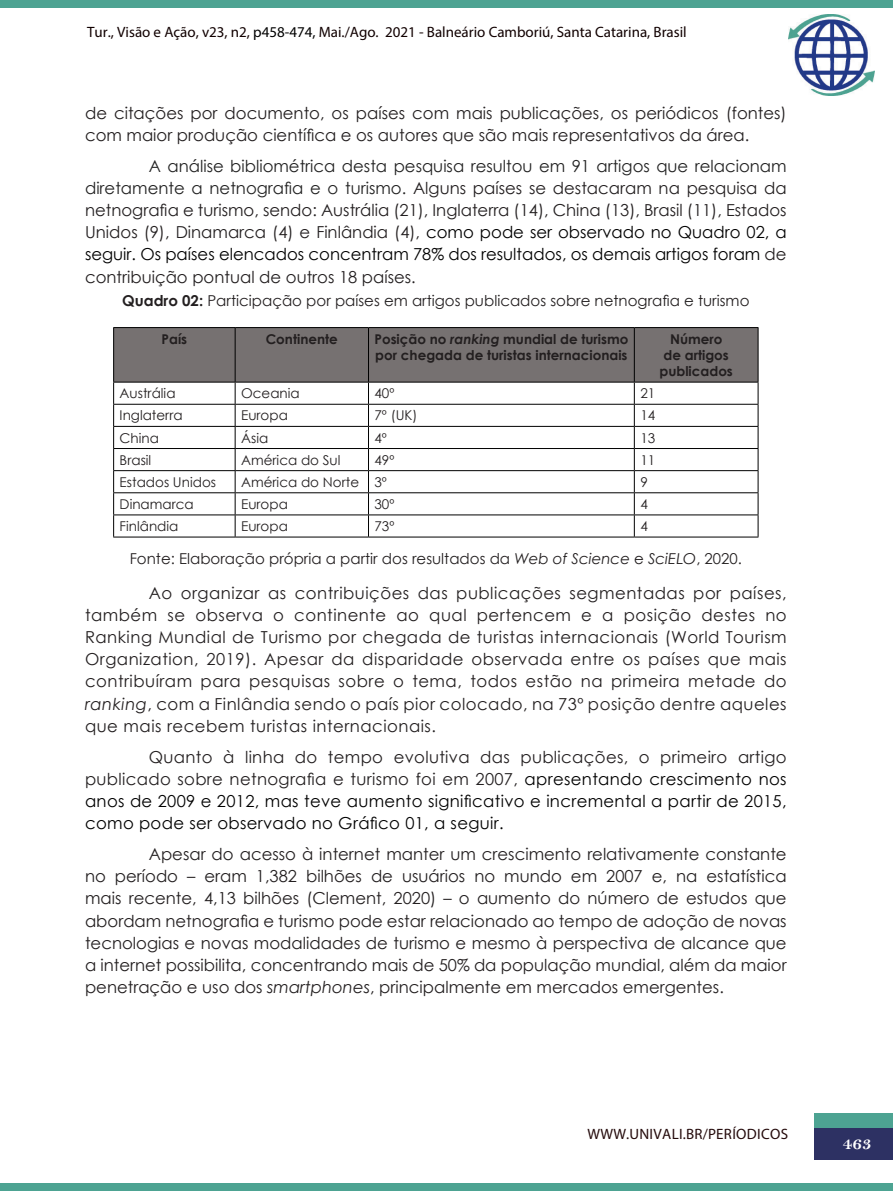
<style>
.page{position:relative;width:893px;height:1191px;background:#fff}
.page>*{position:absolute;margin:0;border:0;box-sizing:border-box;transform-origin:0 0}
.t1{font:18px "Bell MT Bold";color:#fff}
.TEXTO{font:16.5px/22.2px "Century Gothic";color:#231f20;text-align:justify}
.TEXTO-2{font:16.5px/22.2px "Century Gothic";letter-spacing:.02em;color:#000;text-align:justify}
.t2{font:15px "Myriad Pro";color:#100}
.Chamada_Tabela{font:15px "Century Gothic";color:#231f20}
.Legenda_Tabela{font:15px "Century Gothic";color:#231f20}
.RESUMO{font:15px "Myriad Pro";letter-spacing:.02em;color:#240a0b}
.t3{font:13.5px "Century Gothic";color:#231f20}
.t4{font:700 13.5px/16.2px "Century Gothic";color:#231f20}
.s1{color:#000}
.s2{color:#222}
.s3{font-weight:700}
.s4{font-style:italic}
.s5{color:#231f20}
</style>
<div class="page">
<div style="left:814px;top:1128px;width:79px;height:31px;background:#2d3163"></div>
<img style="left:788px;top:14px;width:86px;height:82px">
<div style="left:814px;top:1113px;width:79px;height:15px;background:#4da392"></div>
<div style="left:0;top:1183px;width:893px;height:8px;background:#4da392"></div>
<div style="left:0;top:0;width:893px;height:7px;background:#4da392"></div>
<svg style="left:113px;top:327px;width:646px;height:209px"></svg>
<hr style="left:113px;top:536px;width:122px;height:1px;background:#000">
<hr style="left:235px;top:536px;width:133px;height:1px;background:#000">
<hr style="left:368px;top:536px;width:266px;height:1px;background:#000">
<hr style="left:634px;top:536px;width:124px;height:1px;background:#000">
<p class="t2" style="left:87px;top:22px;width:601px">Tur., Visão e Ação, v23, n2, <span class="s1">p458-474,</span> Mai./Ago. 2021 - Balneário Camboriú, Santa Catarina, Brasil</p>
<p class="TEXTO" style="left:85px;top:101px;width:703px">de citações por documento, os países com mais publicações, os periódicos (fontes) com maior produção científica e os autores que são mais representativos da área.</p>
<p class="TEXTO" style="left:85px;top:154px;width:703px;text-indent:64px"><span class="s2">A análise bibliométrica desta pesquisa resultou em 91 artigos que relacionam diretamente a netnografia e o turismo.</span> Alguns países se destacaram na pesquisa da netnografia e turismo, sendo: Austrália (21), Inglaterra (14), China (13), Brasil (11), Estados Unidos (9), Dinamarca (4) e Finlândia (4), <span class="s1">como pode ser observado no Quadro 02, a seguir. Os países elencados concentram 78% dos resultados, os demais artigos foram</span> de contribuição pontual de outros 18 países.</p>
<p class="Chamada_Tabela" style="left:122px;top:290px;width:629px"><span class="s3">Quadro 02:</span> Participação por países em artigos publicados sobre netnografia e turismo</p>
<p class="t4" style="left:162px;top:330px;width:27px">País</p>
<p class="t4" style="left:266px;top:330px;width:74px">Continente</p>
<p class="t4" style="left:374px;top:330px;width:255px">Posição no <span class="s4">ranking</span> mundial de turismo por chegada de turistas internacionais</p>
<p class="t4" style="left:659px;top:330px;width:75px;text-align:center">Número<br>de artigos publicados</p>
<p class="t3" style="left:120px;top:384px;width:57px">Austrália</p>
<p class="t3" style="left:241px;top:384px;width:60px">Oceania</p>
<p class="t3" style="left:374px;top:384px;width:21px">40º</p>
<p class="t3" style="left:640px;top:384px;width:16px">21</p>
<p class="t3" style="left:120px;top:406px;width:64px">Inglaterra</p>
<p class="t3" style="left:241px;top:406px;width:48px">Europa</p>
<p class="t3" style="left:374px;top:406px;width:44px">7º (UK)</p>
<p class="t3" style="left:640px;top:406px;width:16px">14</p>
<p class="t3" style="left:120px;top:428px;width:41px">China</p>
<p class="t3" style="left:241px;top:428px;width:29px">Ásia</p>
<p class="t3" style="left:374px;top:428px;width:14px">4º</p>
<p class="t3" style="left:640px;top:428px;width:16px">13</p>
<p class="t3" style="left:120px;top:450px;width:33px">Brasil</p>
<p class="t3" style="left:241px;top:450px;width:101px">América do Sul</p>
<p class="t3" style="left:374px;top:450px;width:21px">49º</p>
<p class="t3" style="left:640px;top:450px;width:16px">11</p>
<p class="t3" style="left:120px;top:472px;width:98px">Estados Unidos</p>
<p class="t3" style="left:241px;top:472px;width:119px">América do Norte</p>
<p class="t3" style="left:374px;top:472px;width:14px">3º</p>
<p class="t3" style="left:640px;top:472px;width:9px">9</p>
<p class="t3" style="left:120px;top:494px;width:76px">Dinamarca</p>
<p class="t3" style="left:241px;top:494px;width:48px">Europa</p>
<p class="t3" style="left:374px;top:494px;width:21px">30º</p>
<p class="t3" style="left:640px;top:494px;width:9px">4</p>
<p class="t3" style="left:120px;top:517px;width:60px">Finlândia</p>
<p class="t3" style="left:241px;top:517px;width:48px">Europa</p>
<p class="t3" style="left:374px;top:517px;width:21px">73º</p>
<p class="t3" style="left:640px;top:517px;width:9px">4</p>
<p class="Legenda_Tabela" style="left:130px;top:548px;width:614px">Fonte: Elaboraçã o própria a partir dos resultados da <span class="s4">Web of Science</span> e <span class="s4">SciELO</span>, 2020.</p>
<p class="TEXTO" style="left:85px;top:581px;width:703px;text-indent:64px">Ao organizar as contribuições das publicações segmentadas por países, também se observa o continente ao qual pertencem e a posição destes no Ranking Mundial de Turismo por chegada de turistas internacionais (World Tourism Organization, 2019). Apesar da disparidade observada entre os países que mais contribuíram para pesquisas sobre o tema, todos estão na primeira metade do <span class="s4">ranking</span>, com a Finlândia sendo o país pior colocado, na 73º posição dentre aqueles que mais recebem turistas internacionais.</p>
<p class="TEXTO-2" style="left:85px;top:745px;width:703px;text-indent:64px"><span class="s5">Quanto à linha do tempo evolutiva das publicações, o primeiro artigo publicado sobre netnografia e turismo foi em 2007,</span> apresentando crescimento nos anos de 2009 e 2012, mas teve aumento significativo e incremental a partir de 2015, como pode ser observado no Gráfico 01, a seguir.</p>
<p class="TEXTO" style="left:85px;top:842px;width:703px;text-indent:64px">Apesar do acesso à internet manter um crescimento relativamente constante no período – eram 1,382 bilhões de usuários no mundo em 2007 e, na estatística mais recente, 4,13 bilhões (Clement, 2020) – o aumento do número de estudos que abordam netnografia e turismo pode estar relacionado ao tempo de adoção de novas tecnologias e novas modalidades de turismo e mesmo à perspectiva de alcance que a internet possibilita, concentrando mais de 50% da população mundial, além da maior penetração e uso dos <span class="s4">smartphones</span>, principalmente em mercados emergentes.</p>
<p class="RESUMO" style="left:587px;top:1124px;width:202px">WWW.UNIVALI.BR/PERÍODICOS</p>
<p class="t1" style="left:843px;top:1132px;width:30px">463</p>
</div>
